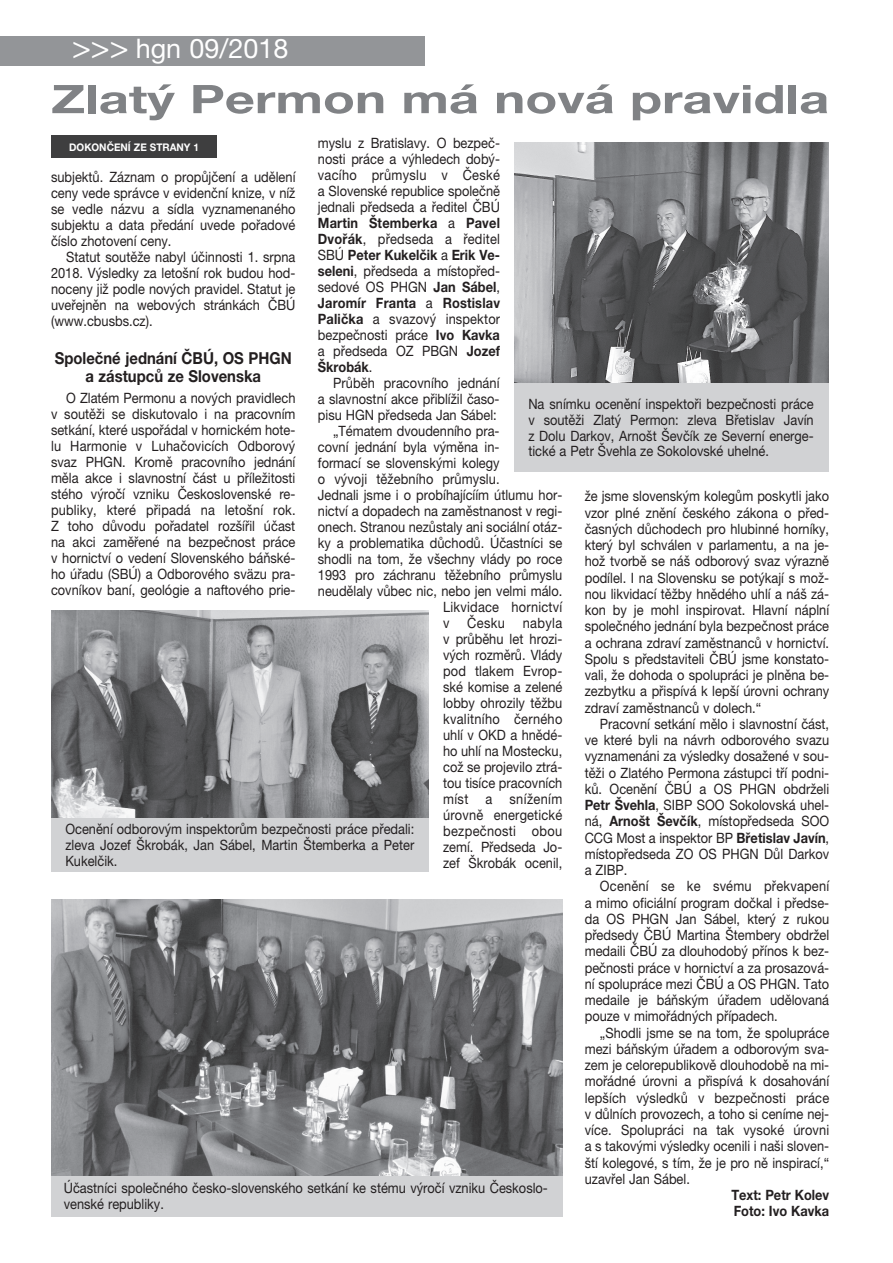
<style>
.page{position:relative;width:893px;height:1263px;background:#fff}
.page>*{position:absolute;margin:0;border:0;box-sizing:border-box;transform-origin:0 0}
.t1{font:700 39.3px "Helvetica Neue LT Pro";color:#808285;scale:1.33 1}
.t2{font:27px "Helvetica Neue LT Pro";color:#fff}
.t3{font:700 16.5px/18.3px "Helvetica Neue LT Pro";color:#231f20;text-align:center;scale:.9 1}
.t4{font:14.25px/16.2px "Helvetica Neue LT Pro";color:#231f20;text-align:justify;scale:.9 1}
.t5{font:14.25px "Helvetica Neue LT Pro";letter-spacing:.02em;color:#231f20;scale:.9 1}
.t6{font:700 14.25px/16.2px "Helvetica Neue LT Pro";color:#231f20;scale:.9 1}
.t7{font:14.25px "Helvetica Neue LT Pro";letter-spacing:.03em;color:#231f20;scale:.9 1}
.t8{font:14.25px "Helvetica Neue LT Pro";letter-spacing:.025em;color:#231f20;scale:.9 1}
.t9{font:700 10.5px "Helvetica Neue LT Pro";color:#fff;scale:.95 1}
.s1{font-size:31.5px}
.s2{font-weight:700}
</style>
<div class="page">
<div style="left:0;top:36px;width:424px;height:29px;background:#939598"></div>
<div style="left:51px;top:135px;width:166px;height:23px;background:#3e3e3f"></div>
<img style="left:514px;top:142px;width:314px;height:241px">
<div style="left:514px;top:383px;width:314px;height:89px;background:#d1d2d4"></div>
<img style="left:51px;top:899px;width:511px;height:277px">
<img style="left:51px;top:611px;width:378px;height:207px">
<div style="left:51px;top:818px;width:378px;height:53px;background:#d1d2d4"></div>
<div style="left:51px;top:1176px;width:511px;height:40px;background:#d1d2d4"></div>
<h2 class="t2" style="left:72px;top:33px;width:218px"><span class="s1">&gt;&gt;&gt;</span> hgn 09/2018</h2>
<h1 class="t1" style="left:51px;top:75px;width:587px">Zlatý Permon má nová pravidla</h1>
<p class="t9" style="left:69px;top:141px;width:138px">DOKONČENÍ ZE STRANY 1</p>
<p class="t4" style="left:318px;top:135px;width:204px">myslu z Bratislavy. O bezpeč&shy;nosti práce a výhledech dobý&shy;vacího průmyslu v České a Slovenské republice společně jednali předseda a ředitel ČBÚ <span class="s2">Martin Štemberka</span> a <span class="s2">Pavel Dvořák</span>, předseda a ředitel SBÚ <span class="s2">Peter Kukelčik</span> a <span class="s2">Erik Ve&shy;seleni</span>, předseda a místopřed&shy;sedové OS PHGN <span class="s2">Jan Sábel</span>, <span class="s2">Jaromír Franta</span> a <span class="s2">Rostislav Palička</span> a svazový inspektor bezpečnosti práce <span class="s2">Ivo Kavka </span>a předseda OZ PBGN <span class="s2">Jozef Škrobák</span>.</p>
<p class="t4" style="left:333px;top:375px;width:187px">Průběh pracovního jednání</p>
<p class="t4" style="left:318px;top:391px;width:203px">a slavnostní akce přiblížil časo-</p>
<p class="t4" style="left:318px;top:407px;width:200px">pisu HGN předseda Jan Sábel:</p>
<p class="t4" style="left:333px;top:423px;width:187px">„Tématem dvoudenního pra-</p>
<p class="t4" style="left:318px;top:439px;width:203px">covní jednání byla výměna in-</p>
<p class="t4" style="left:318px;top:455px;width:203px">formací se slovenskými kolegy</p>
<p class="t4" style="left:318px;top:471px;width:204px">o vývoji těžebního průmyslu.</p>
<p class="t4" style="left:318px;top:487px;width:273px">Jednali jsme i o probíhajícíím útlumu hor-</p>
<p class="t4" style="left:318px;top:503px;width:273px">nictví a dopadech na zaměstnanost v regi-</p>
<p class="t4" style="left:318px;top:519px;width:273px">onech. Stranou nezůstaly ani sociální otáz-</p>
<p class="t4" style="left:318px;top:535px;width:273px">ky a problematika důchodů. Účastníci se</p>
<p class="t4" style="left:318px;top:551px;width:273px">shodli na tom, že všechny vlády po roce</p>
<p class="t4" style="left:318px;top:567px;width:273px">1993 pro záchranu těžebního průmyslu</p>
<p class="t4" style="left:318px;top:582px;width:273px">neudělaly vůbec nic, nebo jen velmi málo.</p>
<p class="t5" style="left:443px;top:598px;width:134px">Likvidace hornictví</p>
<p class="t7" style="left:443px;top:614px;width:134px">v Česku nabyla</p>
<p class="t4" style="left:443px;top:630px;width:134px">v průběhu let hrozi-</p>
<p class="t4" style="left:443px;top:646px;width:134px">vých rozměrů. Vlády</p>
<p class="t4" style="left:443px;top:662px;width:134px">pod tlakem Evrop-</p>
<p class="t4" style="left:443px;top:678px;width:134px">ské komise a zelené</p>
<p class="t4" style="left:443px;top:694px;width:134px">lobby ohrozily těžbu</p>
<p class="t5" style="left:443px;top:710px;width:134px">kvalitního černého</p>
<p class="t4" style="left:443px;top:726px;width:134px">uhlí v OKD a hnědé-</p>
<p class="t4" style="left:443px;top:742px;width:134px">ho uhlí na Mostecku,</p>
<p class="t4" style="left:443px;top:758px;width:134px">což se projevilo ztrá-</p>
<p class="t4" style="left:443px;top:774px;width:134px">tou tisíce pracovních</p>
<p class="t7" style="left:443px;top:790px;width:134px">míst a snížením</p>
<p class="t4" style="left:443px;top:806px;width:134px">úrovně energetické</p>
<p class="t8" style="left:443px;top:822px;width:134px">bezpečnosti obou</p>
<p class="t4" style="left:443px;top:838px;width:134px">zemí. Předseda Jo-</p>
<p class="t4" style="left:443px;top:854px;width:134px">zef Škrobák ocenil,</p>
<p class="t4" style="left:51px;top:169px;width:273px">subjektů. Záznam o propůjčení a udělení ceny vede správce v evidenční knize, v níž se vedle názvu a sídla vyznamenaného subjektu a data předání uvede pořadové číslo zhotovení ceny.</p>
<p class="t4" style="left:51px;top:249px;width:273px;text-indent:15px">Statut soutěže nabyl účinnosti 1. srpna 2018. Výsledky za letošní rok budou hod&shy;noceny již podle nových pravidel. Statut je uveřejněn na webových stránkách ČBÚ (www.cbusbs.cz).</p>
<p class="t3" style="left:55px;top:348px;width:265px">Společné jednání ČBÚ, OS PHGN a zástupců ze Slovenska</p>
<p class="t4" style="left:51px;top:389px;width:273px;text-indent:15px">O Zlatém Permonu a nových pravidlech v soutěži se diskutovalo i na pracovním setkání, které uspořádal v hornickém hote&shy;lu Harmonie v Luhačovicích Odborový svaz PHGN. Kromě pracovního jednání měla akce i slavnostní část u příležitosti stého výročí vzniku Československé re&shy;publiky, které připadá na letošní rok.<br>Z toho důvodu pořadatel rozšířil účast na akci zaměřené na bezpečnost práce v hornictví o vedení Slovenského báňské&shy;ho úřadu (SBÚ) a Odborového sväzu pra&shy;covníkov baní, geológie a naftového prie-</p>
<p class="t4" style="left:528px;top:396px;width:319px;line-height:15.8px">Na snímku ocenění inspektoři bezpečnosti práce v soutěži Zlatý Permon: zleva Břetislav Javín z Dolu Darkov, Arnošt Ševčík ze Severní energe&shy;tické a Petr Švehla ze Sokolovské uhelné.</p>
<p class="t4" style="left:585px;top:488px;width:273px">že jsme slovenským kolegům poskytli jako vzor plné znění českého zákona o před&shy;časných důchodech pro hlubinné horníky, který byl schválen v parlamentu, a na je&shy;hož tvorbě se náš odborový svaz výrazně podílel. I na Slovensku se potýkají s mož&shy;nou likvidací těžby hnědého uhlí a náš zá&shy;kon by je mohl inspirovat. Hlavní náplní společného jednání byla bezpečnost práce a ochrana zdraví zaměstnanců v hornictví.<br>Spolu s představiteli ČBÚ jsme konstato&shy;vali, že dohoda o spolupráci je plněna be&shy;zezbytku a přispívá k lepší úrovni ochrany zdraví zaměstnanců v dolech.“</p>
<p class="t4" style="left:585px;top:715px;width:273px;text-indent:15px">Pracovní setkání mělo i slavnostní část, ve které byli na návrh odborového svazu vyznamenáni za výsledky dosažené v sou&shy;těži o Zlatého Permona zástupci tří podni&shy;ků. Ocenění ČBÚ a OS PHGN obdrželi <span class="s2">Petr Švehla</span>, SIBP SOO Sokolovská uhel&shy;ná, <span class="s2">Arnošt Ševčík</span>, místopředseda SOO CCG Most a inspektor BP <span class="s2">Břetislav Javín</span>, místopředseda ZO OS PHGN Důl Darkov a ZIBP.</p>
<p class="t4" style="left:585px;top:878px;width:273px;text-indent:15px">Ocenění se ke svému překvapení a mimo oficiální program dočkal i předse&shy;da OS PHGN Jan Sábel, který z rukou předsedy ČBÚ Martina Štembery obdržel medaili ČBÚ za dlouhodobý přínos k bez&shy;pečnosti práce v hornictví a za prosazová&shy;ní spolupráce mezi ČBÚ a OS PHGN. Tato medaile je báňským úřadem udělovaná pouze v mimořádných případech.</p>
<p class="t4" style="left:585px;top:1024px;width:273px;text-indent:15px">„Shodli jsme se na tom, že spolupráce mezi báňským úřadem a odborovým sva&shy;zem je celorepublikově dlouhodobě na mi&shy;mořádné úrovni a přispívá k dosahování lepších výsledků v bezpečnosti práce v důlních provozech, a toho si ceníme nej&shy;více. Spolupráci na tak vysoké úrovni a s takovými výsledky ocenili i naši sloven&shy;ští kolegové, s tím, že je pro ně inspirací,“ uzavřel Jan Sábel.</p>
<p class="t6" style="left:731px;top:1186px;width:110px">Text: Petr Kolev<br>Foto: Ivo Kavka</p>
<p class="t4" style="left:65px;top:821px;width:389px;line-height:15.8px">Ocenění odborovým inspektorům bezpečnosti práce předali: zleva Jozef Škrobák, Jan Sábel, Martin Štemberka a Peter Kukelčik.</p>
<p class="t4" style="left:64px;top:1180px;width:539px;line-height:15.8px">Účastníci společného česko-slovenského setkání ke stému výročí vzniku Českoslo&shy;venské republiky.</p>
</div>
